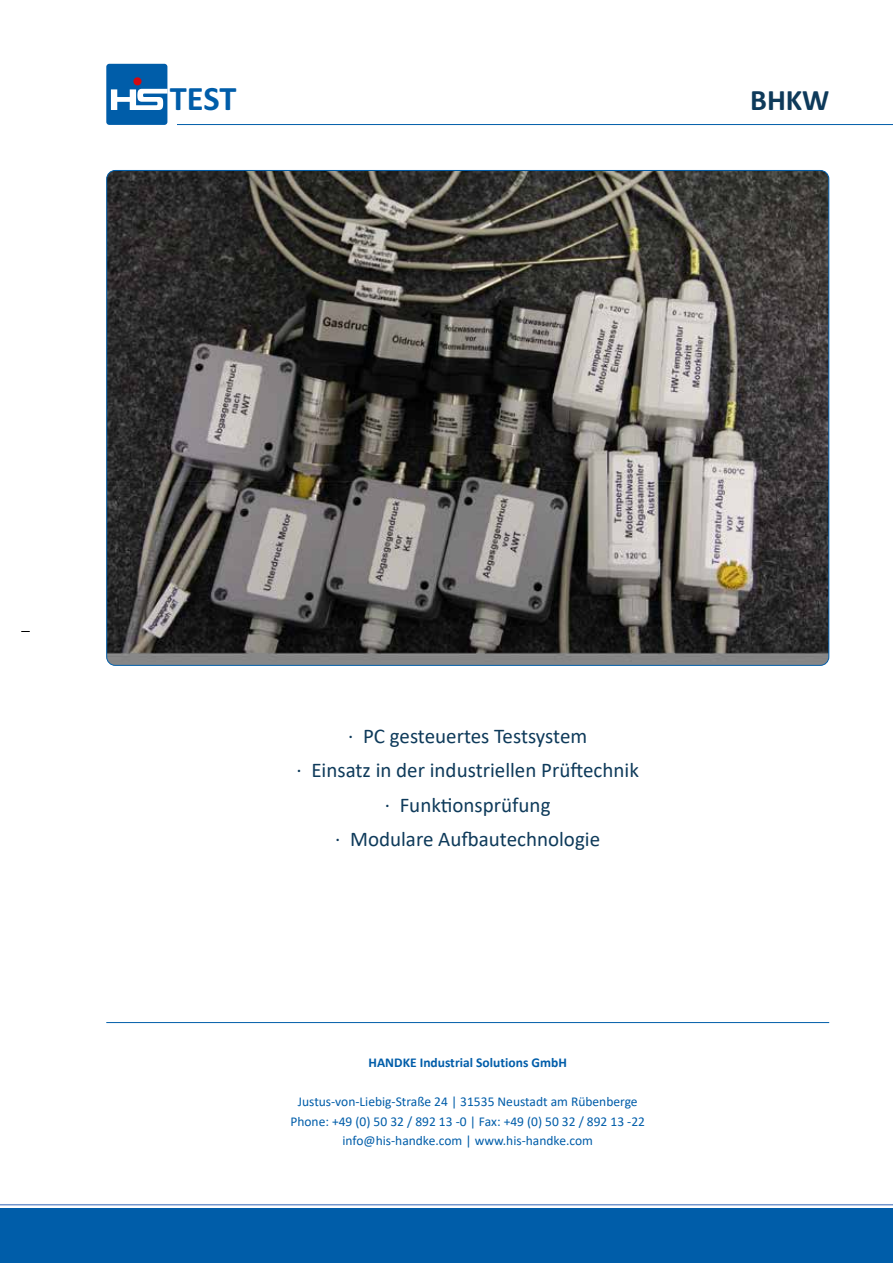
<style>
.page{position:relative;width:893px;height:1263px;background:#fff}
.page>*{position:absolute;margin:0;border:0;box-sizing:border-box;transform-origin:0 0}
.t1{font:700 34.35px "Calibri";color:#005da9}
.t2{font:700 30px "Calibri";color:#0e3a5a}
.t3{font:21px/34.5px "Calibri";color:#0e3a5a;text-align:center}
.t4{font:13.5px/19.5px "Calibri";color:#005da9;text-align:center}
.t5{font:700 13.5px "Calibri";color:#005da9}
</style>
<div class="page">
<div style="left:0;top:1208px;width:893px;height:55px;background:#005da9"></div>
<hr style="left:0;top:1204px;width:893px;height:1px;background:#7295cd">
<hr style="left:177px;top:124px;width:716px;height:1px;background:#005da9">
<div style="left:106px;top:64px;width:61px;height:61px;background:#005da9;border-radius:3px"></div>
<div style="left:133px;top:77px;width:9px;height:8px;background:#d20a11;border-radius:50%"></div>
<svg style="left:111px;top:89px;width:57px;height:21px"></svg>
<img style="left:107px;top:170px;width:722px;height:495px">
<hr style="left:106px;top:1022px;width:723px;height:1px;background:#005da9">
<h1 class="t1" style="left:170px;top:75px;width:68px">TEST</h1>
<h2 class="t2" style="left:750px;top:78px;width:80px">BHKW</h2>
<h3 class="t3" style="left:297px;top:718px;width:344px">· PC gesteuertes Testsystem<br>· Einsatz in der industriellen Prüftechnik · Funktionsprüfung<br>· Modulare Aufbautechnologie</h3>
<p class="t5" style="left:369px;top:1053px;width:200px">HANDKE Industrial Solutions GmbH</p>
<p class="t4" style="left:290px;top:1091px;width:356px">Justus-von-Liebig-Straße 24 | 31535 Neustadt am Rübenberge<br>Phone: +49 (0) 50 32 / 892 13 -0 | Fax: +49 (0) 50 32 / 892 13 -22 info@his-handke.com | www.his-handke.com</p>
</div>
